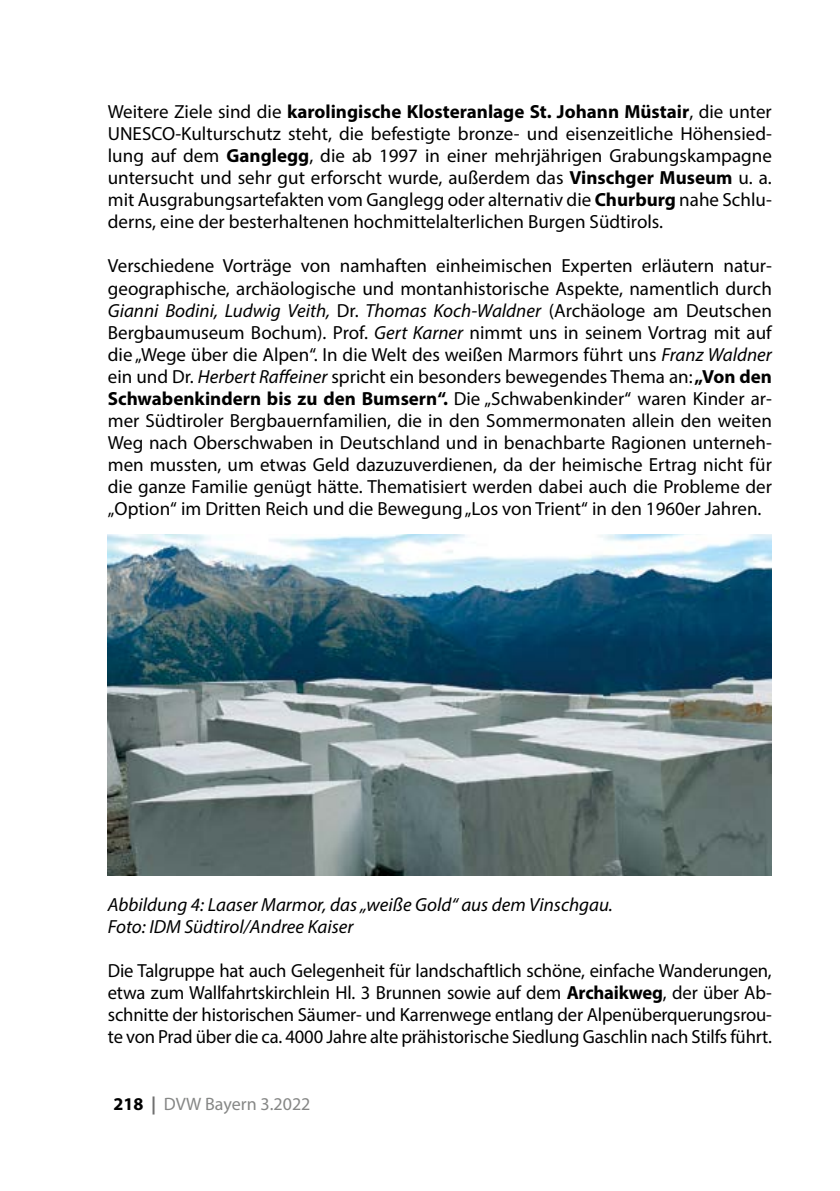
<style>
.page{position:relative;width:840px;height:1191px;background:#fff}
.page>*{position:absolute;margin:0;border:0;box-sizing:border-box;transform-origin:0 0}
.t1{font:19px/22px "Myriad Pro";color:#000;text-align:justify}
.t2{font:italic 19px/22px "Myriad Pro";color:#000}
.t3{font:18px "Myriad Pro";color:#868786}
.s1{font-weight:700}
.s2{font-style:italic}
.s3{font-weight:700;color:#000}
.s4{font-weight:700;color:#6e6e6e}
</style>
<div class="page">
<img style="left:108px;top:534px;width:663px;height:342px">
<p class="t1" style="left:108px;top:101px;width:665px">Weitere Ziele sind die <span class="s1">karolingische Klosteranlage St. Johann Müstair</span>, die unter UNESCO-Kulturschutz steht, die befestigte bronze- und eisenzeitliche Höhensied&shy;lung auf dem <span class="s1">Ganglegg</span>, die ab 1997 in einer mehrjährigen Grabungskampagne untersucht und sehr gut erforscht wurde, außerdem das <span class="s1">Vinschger Museum</span> u. a. mit Ausgrabungsartefakten vom Ganglegg oder alternativ die <span class="s1">Churburg</span> nahe Schlu&shy;derns, eine der besterhaltenen hochmittelalterlichen Burgen Südtirols.</p>
<p class="t1" style="left:108px;top:255px;width:665px">Verschiedene Vorträge von namhaften einheimischen Experten erläutern natur&shy;geographische, archäologische und montanhistorische Aspekte, namentlich durch <span class="s2">Gianni Bodini, Ludwig Veith,</span> Dr. <span class="s2">Thomas Koch-Waldner</span> (Archäologe am Deutschen Bergbaumuseum Bochum). Prof. <span class="s2">Gert Karner</span> nimmt uns in seinem Vortrag mit auf die „Wege über die Alpen“. In die Welt des weißen Marmors führt uns <span class="s2">Franz Waldner </span>ein und Dr. <span class="s2">Herbert Raffeiner</span> spricht ein besonders bewegendes Thema an: <span class="s1">„Von den Schwabenkindern bis zu den Bumsern“.</span> Die „Schwabenkinder“ waren Kinder ar&shy;mer Südtiroler Bergbauernfamilien, die in den Sommermonaten allein den weiten Weg nach Oberschwaben in Deutschland und in benachbarte Ragionen unterneh&shy;men mussten, um etwas Geld dazuzuverdienen, da der heimische Ertrag nicht für die ganze Familie genügt hätte. Thematisiert werden dabei auch die Probleme der „Option“ im Dritten Reich und die Bewegung „Los von Trient“ in den 1960er Jahren.</p>
<p class="t2" style="left:108px;top:893px;width:506px">Abbildung 4: Laaser Marmor, das „weiße Gold“ aus dem Vinschgau.<br>Foto: IDM Südtirol/Andree Kaiser</p>
<p class="t1" style="left:108px;top:959px;width:665px">Die Talgruppe hat auch Gelegenheit für landschaftlich schöne, einfache Wanderungen, etwa zum Wallfahrtskirchlein Hl. 3 Brunnen sowie auf dem <span class="s1">Archaikweg</span>, der über Ab&shy;schnitte der historischen Säumer- und Karrenwege entlang der Alpenüberquerungsrou&shy;te von Prad über die ca. 4000 Jahre alte prähistorische Siedlung Gaschlin nach Stilfs führt.</p>
<p class="t3" style="left:113px;top:1093px;width:198px"><span class="s3">218</span> <span class="s4">|</span> DVW Bayern 3.2022</p>
</div>
